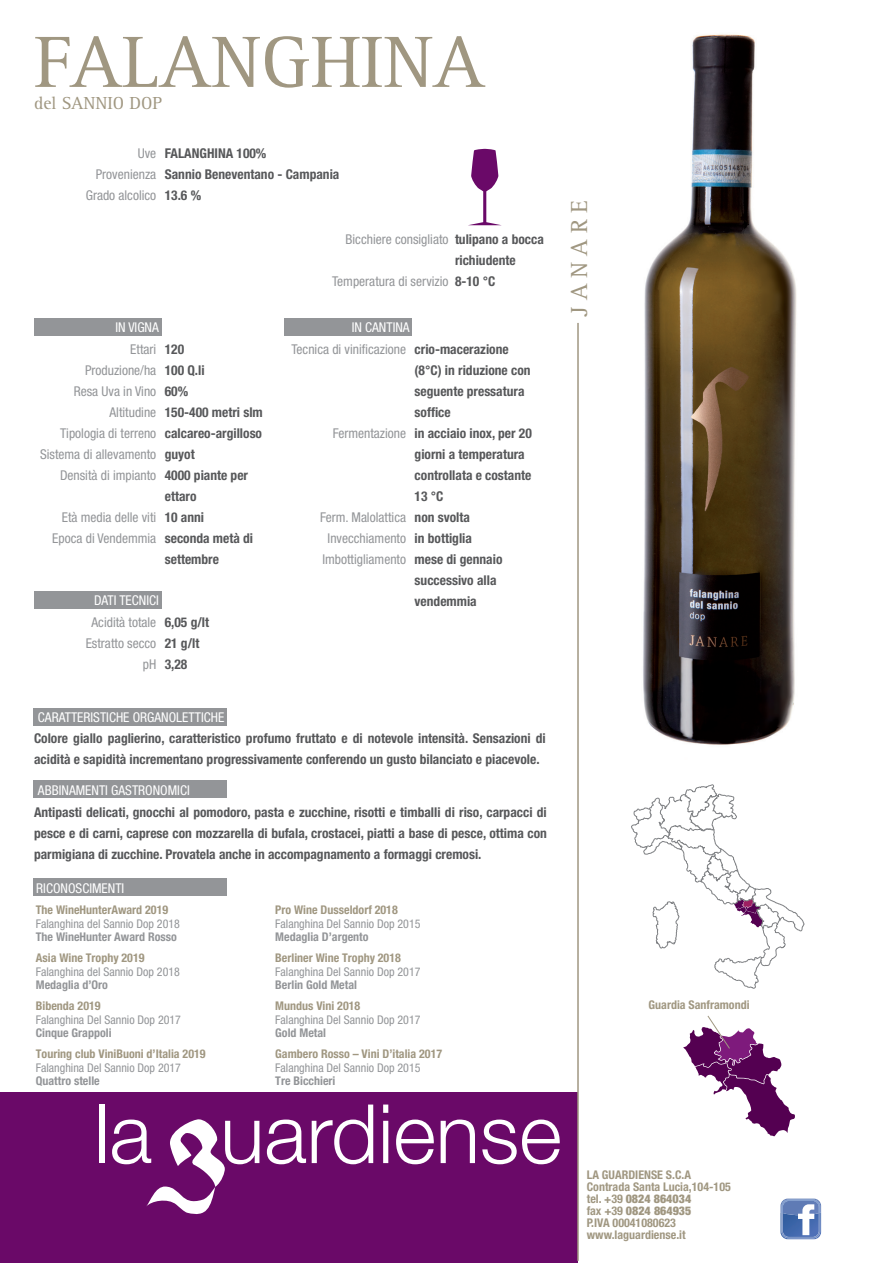
<style>
.page{position:relative;width:893px;height:1263px;background:#fff}
.page>*{position:absolute;margin:0;border:0;box-sizing:border-box;transform-origin:0 0}
.t1{font:75px "Rotis Serif Std";color:#a09781}
.t2{font:24px "Rotis Serif Std";color:#a09781}
.t3{font:18px "Rotis Serif Std";color:#a09781}
.t4{font:700 condensed 13.5px/21px "Helvetica Neue LT Pro";color:#57585a}
.t5{font:condensed 13.5px/21px "Helvetica Neue LT Pro";color:#939598;text-align:right}
.t6{font:condensed 13.5px "Helvetica Neue LT Pro";color:#fff}
.t7{font:700 condensed 12px/12px "Helvetica Neue LT Pro";color:#a09781}
.t8{font:condensed 12px "Helvetica Neue LT Pro";color:#939598}
.t9{font:700 condensed 12px "Helvetica Neue LT Pro";color:#939598}
.s1{font-weight:900}
</style>
<div class="page">
<div style="left:0;top:1093px;width:577px;height:170px;background:#6a0968"></div>
<div style="left:99px;top:1104px;width:5px;height:59px;background:#fff"></div>
<svg style="left:267px;top:1119px;width:39px;height:45px"></svg>
<svg style="left:312px;top:1104px;width:61px;height:60px"></svg>
<svg style="left:383px;top:1104px;width:5px;height:59px"></svg>
<svg style="left:396px;top:1119px;width:38px;height:45px"></svg>
<svg style="left:441px;top:1119px;width:34px;height:44px"></svg>
<svg style="left:482px;top:1119px;width:78px;height:45px"></svg>
<svg style="left:112px;top:1119px;width:147px;height:95px"></svg>
<hr style="left:577px;top:323px;width:2px;height:938px;background:#a09781">
<svg style="left:780px;top:1198px;width:41px;height:41px"></svg>
<svg style="left:683px;top:1015px;width:112px;height:121px"></svg>
<svg style="left:631px;top:784px;width:174px;height:205px"></svg>
<div style="left:33px;top:708px;width:193px;height:17px;background:#939598"></div>
<div style="left:33px;top:781px;width:193px;height:17px;background:#939598"></div>
<div style="left:34px;top:591px;width:128px;height:17px;background:#939598"></div>
<div style="left:34px;top:318px;width:128px;height:18px;background:#939598"></div>
<div style="left:284px;top:318px;width:128px;height:18px;background:#939598"></div>
<div style="left:33px;top:879px;width:193px;height:17px;background:#939598"></div>
<svg style="left:469px;top:149px;width:31px;height:76px"></svg>
<img style="left:643px;top:34px;width:154px;height:711px">
<h1 class="t1" style="left:34px;top:19px;width:452px">FALANGHINA</h1>
<h3 class="t3" style="left:34px;top:92px;width:130px">del SANNIO DOP</h3>
<p class="t5" style="left:86px;top:142px;width:72px">Uve<br>Provenienza<br>Grado alcolico</p>
<p class="t4" style="left:165px;top:142px;width:176px">FALANGHINA 100%<br>Sannio Beneventano - Campania<br>13.6 %</p>
<p class="t4" style="left:455px;top:228px;width:90px">tulipano a bocca richiudente<br>8-10 °C</p>
<p class="t5" style="left:345px;top:228px;width:105px">Bicchiere consigliato</p>
<p class="t5" style="left:332px;top:270px;width:118px">Temperatura di servizio</p>
<p class="t6" style="left:115px;top:319px;width:45px">IN VIGNA</p>
<p class="t6" style="left:352px;top:319px;width:60px">IN CANTINA</p>
<p class="t5" style="left:40px;top:338px;width:118px">Ettari<br>Produzione/ha<br>Resa Uva in Vino<br>Altitudine<br>Tipologia di terreno<br>Sistema di allevamento<br>Densità di impianto</p>
<p class="t5" style="left:52px;top:506px;width:105px">Età media delle viti<br>Epoca di Vendemmia</p>
<p class="t4" style="left:165px;top:338px;width:100px">120<br>100 Q.li<br>60%<br>150-400 metri slm calcareo-argilloso guyot<br>4000 piante per ettaro<br>10 anni<br>seconda metà di settembre</p>
<p class="t5" style="left:291px;top:339px;width:116px">Tecnica di vinificazione</p>
<p class="t4" style="left:415px;top:338px;width:119px">crio-macerazione (8°C) in riduzione con seguente pressatura soffice<br>in acciaio inox, per 20 giorni a temperatura controllata e costante<br>13 °C<br>non svolta<br>in bottiglia<br>mese di gennaio successivo alla vendemmia</p>
<p class="t5" style="left:333px;top:423px;width:75px">Fermentazione</p>
<p class="t5" style="left:320px;top:507px;width:88px;text-align:center">Ferm. Malolattica<br>Invecchiamento<br>Imbottigliamento</p>
<p class="t6" style="left:94px;top:592px;width:66px">DATI TECNICI</p>
<p class="t5" style="left:86px;top:611px;width:72px">Acidità totale<br>Estratto secco pH</p>
<p class="t4" style="left:165px;top:611px;width:46px">6,05 g/lt<br>21 g/lt<br>3,28</p>
<p class="t6" style="left:38px;top:709px;width:188px">CARATTERISTICHE ORGANOLETTICHE</p>
<p class="t4" style="left:34px;top:728px;width:513px">Colore giallo paglierino, caratteristico profumo fruttato e di notevole intensità. Sensazioni di acidità e sapidità incrementano progressivamente conferendo un gusto bilanciato e piacevole.</p>
<p class="t6" style="left:38px;top:782px;width:153px">ABBINAMENTI GASTRONOMICI</p>
<p class="t4" style="left:34px;top:802px;width:514px;text-align:justify">Antipasti delicati, gnocchi al pomodoro, pasta e zucchine, risotti e timballi di riso, carpacci di pesce e di carni, caprese con mozzarella di bufala, crostacei, piatti a base di pesce, ottima con parmigiana di zucchine. Provatela anche in accompagnamento a formaggi cremosi.</p>
<p class="t6" style="left:36px;top:880px;width:90px">RICONOSCIMENTI</p>
<p class="t7" style="left:36px;top:904px;width:134px">The WineHunterAward 2019</p>
<p class="t8" style="left:36px;top:917px;width:146px">Falanghina del Sannio Dop 2018</p>
<p class="t9" style="left:36px;top:930px;width:143px">The WineHunter Award Rosso</p>
<p class="t7" style="left:36px;top:952px;width:110px">Asia Wine Trophy 2019</p>
<p class="t8" style="left:36px;top:965px;width:146px">Falanghina del Sannio Dop 2018</p>
<p class="t9" style="left:36px;top:978px;width:74px">Medaglia d’Oro</p>
<p class="t7" style="left:36px;top:1000px;width:66px">Bibenda 2019</p>
<p class="t8" style="left:36px;top:1013px;width:147px">Falanghina Del Sannio Dop 2017</p>
<p class="t9" style="left:36px;top:1026px;width:77px">Cinque Grappoli</p>
<p class="t7" style="left:36px;top:1048px;width:171px">Touring club ViniBuoni d’Italia 2019</p>
<p class="t8" style="left:36px;top:1061px;width:147px">Falanghina Del Sannio Dop 2017</p>
<p class="t9" style="left:36px;top:1074px;width:65px">Quattro stelle</p>
<p class="t7" style="left:275px;top:904px;width:124px">Pro Wine Dusseldorf 2018</p>
<p class="t8" style="left:275px;top:917px;width:147px">Falanghina Del Sannio Dop 2015</p>
<p class="t9" style="left:275px;top:930px;width:95px">Medaglia D’argento</p>
<p class="t7" style="left:275px;top:952px;width:127px">Berliner Wine Trophy 2018</p>
<p class="t8" style="left:275px;top:965px;width:147px">Falanghina Del Sannio Dop 2017</p>
<p class="t9" style="left:275px;top:978px;width:83px">Berlin Gold Metal</p>
<p class="t7" style="left:275px;top:1000px;width:86px">Mundus Vini 2018</p>
<p class="t8" style="left:275px;top:1013px;width:147px">Falanghina Del Sannio Dop 2017</p>
<p class="t9" style="left:275px;top:1026px;width:52px">Gold Metal</p>
<p class="t7" style="left:275px;top:1048px;width:168px">Gambero Rosso – Vini D’italia 2017</p>
<p class="t8" style="left:275px;top:1061px;width:147px">Falanghina Del Sannio Dop 2015</p>
<p class="t9" style="left:275px;top:1074px;width:62px">Tre Bicchieri</p>
<h2 class="t2" style="left:566px;top:317px;width:118px;rotate:-90deg">JANARE</h2>
<p class="t7" style="left:649px;top:999px;width:103px">Guardia Sanframondi</p>
<p class="t7" style="left:587px;top:1168px;width:146px">LA GUARDIENSE S.C.A<br>Contrada Santa Lucia,104-105 tel. +39 <span class="s1">0824 864034<br></span>fax +39 <span class="s1">0824 864935<br></span>P.IVA 00041080623 www.laguardiense.it</p>
</div>
